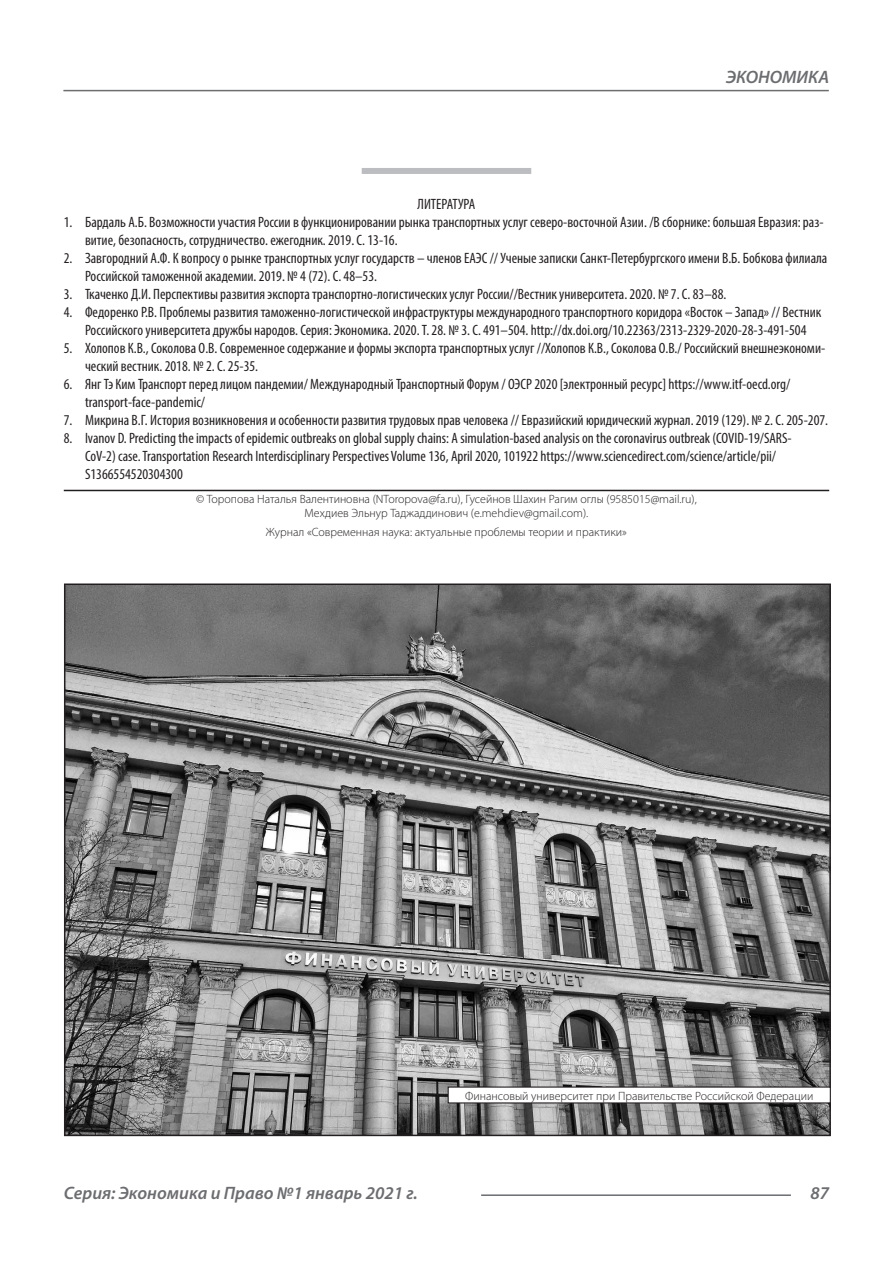
<style>
.page{position:relative;width:893px;height:1263px;background:#fff}
.page>*{position:absolute;margin:0;border:0;box-sizing:border-box;transform-origin:0 0}
.t1{font:italic 600 18px "Myriad Pro";color:#6c6d70}
.Библиография_Литерат{font:condensed 15px/18px "Myriad Pro";color:#231f20}
.Автор_копирайт{font:300 12px/14.4px "Myriad Pro";color:#231f20;text-align:center}
</style>
<div class="page">
<hr style="left:63px;top:90px;width:766px;height:1px;background:#6c6d70">
<hr style="left:481px;top:1194px;width:310px;height:2px;background:#6c6d70">
<div style="left:362px;top:168px;width:169px;height:6px;background:#bcbdc0"></div>
<hr style="left:64px;top:490px;width:765px;height:1px;background:#231f20">
<img style="left:67px;top:586px;width:761px;height:547px">
<div style="left:448px;top:1087px;width:382px;height:16px;background:#fff"></div>
<div style="left:448px;top:1086px;width:383px;height:17px;border:1px solid #231f20"></div>
<p class="t1" style="left:726px;top:66px;width:105px">ЭКОНОМИКА</p>
<p class="Библиография_Литерат" style="left:418px;top:195px;width:59px">ЛИТЕРАТУРА</p>
<p class="Библиография_Литерат" style="left:85px;top:213px;width:740px;text-indent:-21px">1. Бардаль А.Б. Возможности участия России в функционировании рынка транспортных услуг северо-восточной Азии. /В сборнике: большая Евразия: раз&shy;витие, безопасность, сотрудничество. ежегодник. 2019. С. 13-16.</p>
<p class="Библиография_Литерат" style="left:85px;top:249px;width:744px;text-indent:-21px">2. Завгородний А.Ф. К вопросу о рынке транспортных услуг государств – членов ЕАЭС // Ученые записки Санкт-Петербургского имени В.Б. Бобкова филиала<br>Российской таможенной академии. 2019. № 4 (72). С. 48–53.</p>
<p class="Библиография_Литерат" style="left:64px;top:285px;width:664px">3. Ткаченко Д.И. Перспективы развития экспорта транспортно-логистических услуг России//Вестник университета. 2020. № 7. С. 83–88.</p>
<p class="Библиография_Литерат" style="left:64px;top:303px;width:759px;text-align:center">4. Федоренко Р.В. Проблемы развития таможенно-логистической инфраструктуры международного транспортного коридора «Восток – Запад» // Вестник<br>Российского университета дружбы народов. Серия: Экономика. 2020. Т. 28. № 3. С. 491–504. http://dx.doi.org/10.22363/2313-2329-2020-28-3-491-504</p>
<p class="Библиография_Литерат" style="left:85px;top:339px;width:742px;text-indent:-21px">5. Холопов К.В., Соколова О.В. Современное содержание и формы экспорта транспортных услуг //Холопов К.В., Соколова О.В./ Российский внешнеэкономи&shy;ческий вестник. 2018. № 2. С. 25-35.</p>
<p class="Библиография_Литерат" style="left:85px;top:375px;width:707px;text-indent:-21px">6. Янг Тэ Ким Транспорт перед лицом пандемии/ Международный Транспортный Форум / ОЭСР 2020 [электронный ресурс] https://www.itf-oecd.org/ transport-face-pandemic/</p>
<p class="Библиография_Литерат" style="left:64px;top:411px;width:766px">7. Микрина В.Г. История возникновения и особенности развития трудовых прав человека // Евразийский юридический журнал. 2019 (129). № 2. С. 205-207.</p>
<p class="Библиография_Литерат" style="left:85px;top:429px;width:708px;text-indent:-21px">8. Ivanov D. Predicting the impacts of epidemic outbreaks on global supply chains: A simulation-based analysis on the coronavirus outbreak (COVID-19/SARS-<br>CoV-2) case. Transportation Research Interdisciplinary Perspectives Volume 136, April 2020, 101922 https://www.sciencedirect.com/science/article/pii/<br>S1366554520304300</p>
<p class="Автор_копирайт" style="left:196px;top:491px;width:502px">© Торопова Наталья Валентиновна (NToropova@fa.ru), Гусейнов Шахин Рагим оглы (9585015@mail.ru),<br>Мехдиев Эльнур Таджаддинович (e.mehdiev@gmail.com).</p>
<p class="Автор_копирайт" style="left:266px;top:525px;width:363px">Журнал «Современная наука: актуальные проблемы теории и практики»</p>
<p class="Автор_копирайт" style="left:465px;top:1088px;width:350px">Финансовый университет при Правительстве Российской Федерации</p>
<p class="t1" style="left:64px;top:1182px;width:355px">Серия: Экономика и Право №1 январь 2021 г.</p>
<p class="t1" style="left:810px;top:1182px;width:20px">87</p>
</div>
